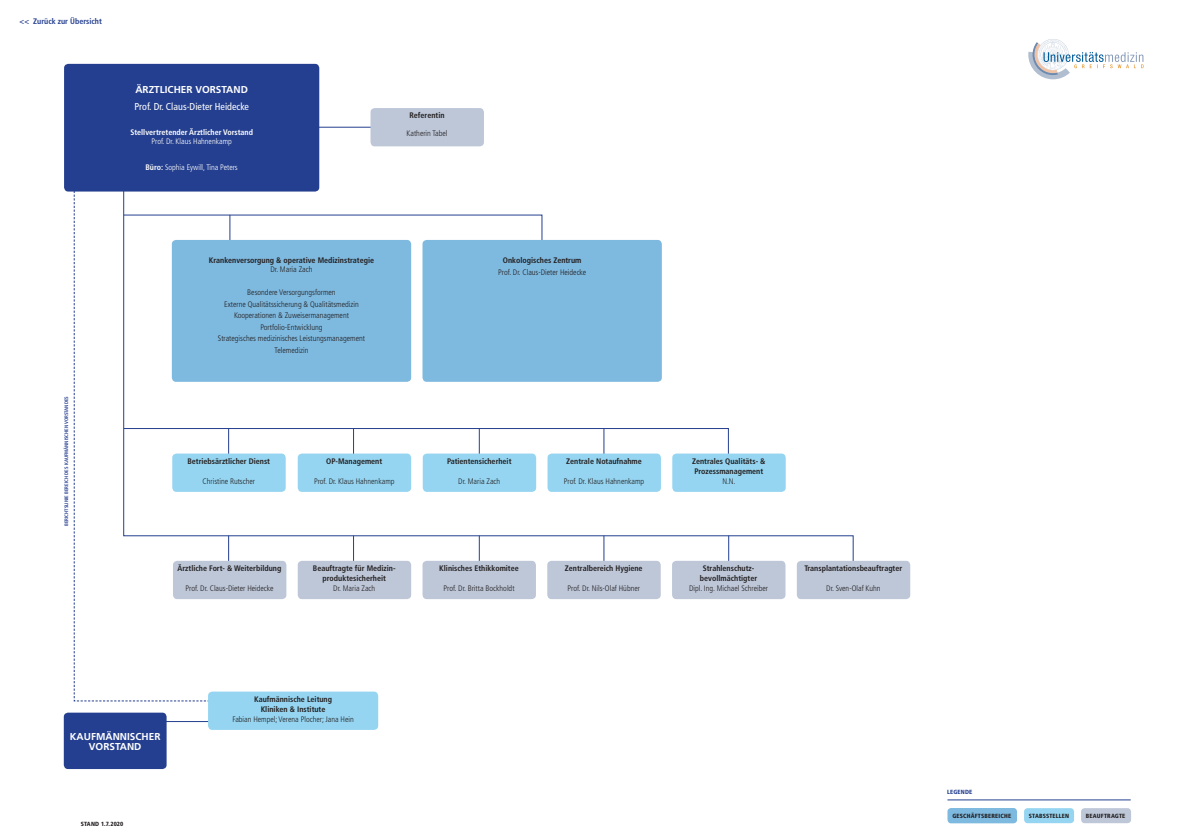
<style>
.page{position:relative;width:1191px;height:840px;background:#fff}
.page>*{position:absolute;margin:0;border:0;box-sizing:border-box;transform-origin:0 0}
.t1{font:700 10px/10px "Frutiger LT Std";color:#fff;text-align:center}
.t2{font:condensed 10px "Frutiger LT Std";color:#fff}
.t3{font:300 condensed 8px/11.5px "Frutiger LT Std";color:#231f20;text-align:center}
.t4{font:700 condensed 8px/10px "Frutiger LT Std";color:#231f20;text-align:center}
.t5{font:300 condensed 8px "Frutiger LT Std";color:#fff}
.t6{font:700 condensed 8px "Frutiger LT Std";color:#fff}
.t7{font:700 condensed 8px "Frutiger LT Std";color:#243f8f}
.t8{font:900 condensed 6px "Frutiger LT Std";letter-spacing:.03em;color:#231f20}
.t9{font:900 condensed 6px "Frutiger LT Std";letter-spacing:.03em;color:#243f8f}
.t10{font:700 condensed 5px "Frutiger LT Std";color:#243f8f}
.s1{font-weight:700}
</style>
<div class="page">
<svg style="left:1028px;top:39px;width:115px;height:40px"></svg>
<div style="left:64px;top:64px;width:255px;height:127px;background:#243f8f;border-radius:4px"></div>
<div style="left:1024px;top:807px;width:50px;height:15px;background:#95d5f1;border-radius:4px"></div>
<div style="left:1081px;top:807px;width:50px;height:15px;background:#bdc7d8;border-radius:4px"></div>
<div style="left:947px;top:807px;width:70px;height:15px;background:#7eb9df;border-radius:4px"></div>
<hr style="left:947px;top:799px;width:183px;height:1px;background:#243f8f">
<hr style="left:318px;top:127px;width:53px;height:1px;background:#243f8f">
<svg style="left:123px;top:187px;width:731px;height:373px"></svg>
<div style="left:172px;top:240px;width:239px;height:141px;background:#7eb9df;border-radius:4px"></div>
<div style="left:422px;top:240px;width:240px;height:141px;background:#7eb9df;border-radius:4px"></div>
<div style="left:547px;top:453px;width:114px;height:38px;background:#95d5f1;border-radius:4px"></div>
<div style="left:173px;top:560px;width:113px;height:38px;background:#bdc7d8;border-radius:4px"></div>
<div style="left:547px;top:560px;width:113px;height:38px;background:#bdc7d8;border-radius:4px"></div>
<div style="left:172px;top:453px;width:114px;height:38px;background:#95d5f1;border-radius:4px"></div>
<div style="left:370px;top:108px;width:114px;height:38px;background:#bdc7d8;border-radius:4px"></div>
<div style="left:298px;top:560px;width:113px;height:38px;background:#bdc7d8;border-radius:4px"></div>
<div style="left:797px;top:560px;width:113px;height:38px;background:#bdc7d8;border-radius:4px"></div>
<div style="left:422px;top:560px;width:114px;height:38px;background:#bdc7d8;border-radius:4px"></div>
<div style="left:672px;top:560px;width:113px;height:38px;background:#bdc7d8;border-radius:4px"></div>
<hr style="left:130px;top:720px;width:175px;height:1px;background:#243f8f">
<div style="left:64px;top:712px;width:103px;height:56px;background:#243f8f;border-radius:4px"></div>
<div style="left:208px;top:691px;width:170px;height:38px;background:#95d5f1;border-radius:4px"></div>
<p class="t7" style="left:20px;top:17px;width:84px">&lt;&lt; Zurück zur Übersicht</p>
<p class="t1" style="left:135px;top:84px;width:113px">ÄRZTLICHER VORSTAND</p>
<p class="t2" style="left:134px;top:101px;width:116px">Prof. Dr. Claus-Dieter Heidecke</p>
<p class="t6" style="left:130px;top:128px;width:124px">Stellvertretender Ärztlicher Vorstand</p>
<p class="t5" style="left:151px;top:137px;width:82px">Prof. Dr. Klaus Hahnenkamp</p>
<p class="t5" style="left:145px;top:163px;width:94px"><span class="s1">Büro:</span> Sophia Eywill, Tina Peters</p>
<p class="t4" style="left:409px;top:110px;width:37px">Referentin</p>
<p class="t3" style="left:406px;top:127px;width:43px">Katherin Tabel</p>
<p class="t10" style="left:63px;top:525px;width:131px;rotate:-90deg">Berichtslinie Bereich des kaufmännischen Vorstandes</p>
<p class="t4" style="left:209px;top:255px;width:167px">Krankenversorgung &amp; operative Medizinstrategie</p>
<p class="t3" style="left:270px;top:264px;width:44px">Dr. Maria Zach</p>
<p class="t3" style="left:218px;top:287px;width:148px">Besondere Versorgungsformen<br>Externe Qualitätssicherung &amp; Qualitätsmedizin Kooperationen &amp; Zuweisermanagement Portfolio-Entwicklung<br>Strategisches medizinisches Leistungsmanagement Telemedizin</p>
<p class="t4" style="left:503px;top:255px;width:80px">Onkologisches Zentrum</p>
<p class="t3" style="left:498px;top:266px;width:89px">Prof. Dr. Claus-Dieter Heidecke</p>
<p class="t4" style="left:187px;top:456px;width:84px">Betriebsärztlicher Dienst</p>
<p class="t3" style="left:202px;top:475px;width:54px">Christine Rutscher</p>
<p class="t4" style="left:326px;top:456px;width:58px">OP-Management</p>
<p class="t3" style="left:314px;top:475px;width:82px">Prof. Dr. Klaus Hahnenkamp</p>
<p class="t4" style="left:447px;top:456px;width:66px">Patientensicherheit</p>
<p class="t3" style="left:458px;top:475px;width:44px">Dr. Maria Zach</p>
<p class="t4" style="left:566px;top:456px;width:77px">Zentrale Notaufnahme</p>
<p class="t3" style="left:564px;top:475px;width:82px">Prof. Dr. Klaus Hahnenkamp</p>
<p class="t4" style="left:178px;top:563px;width:105px">Ärztliche Fort- &amp; Weiterbildung</p>
<p class="t3" style="left:185px;top:582px;width:89px">Prof. Dr. Claus-Dieter Heidecke</p>
<p class="t4" style="left:313px;top:563px;width:84px">Beauftragte für Medizin&shy;produktesicherheit</p>
<p class="t3" style="left:333px;top:582px;width:44px">Dr. Maria Zach</p>
<p class="t4" style="left:439px;top:563px;width:81px">Klinisches Ethikkomitee</p>
<p class="t3" style="left:443px;top:582px;width:73px">Prof. Dr. Britta Bockholdt</p>
<p class="t4" style="left:565px;top:563px;width:79px">Zentralbereich Hygiene</p>
<p class="t3" style="left:567px;top:582px;width:74px">Prof. Dr. Nils-Olaf Hübner</p>
<p class="t1" style="left:70px;top:730px;width:92px">KAUFMÄNNISCHER<br>VORSTAND</p>
<p class="t8" style="left:81px;top:820px;width:44px">STAND 1.7.2020</p>
<p class="t4" style="left:254px;top:694px;width:79px">Kaufmännische Leitung<br>Kliniken &amp; Institute</p>
<p class="t3" style="left:232px;top:713px;width:123px">Fabian Hempel; Verena Plocher; Jana Hein</p>
<p class="t4" style="left:692px;top:456px;width:75px;text-align:left">Zentrales Qualitäts- &amp;<br>Prozessmanagement</p>
<p class="t3" style="left:722px;top:475px;width:14px">N.N.</p>
<p class="t4" style="left:700px;top:563px;width:59px">Strahlenschutz&shy;bevollmächtigter</p>
<p class="t3" style="left:689px;top:582px;width:81px">Dipl. Ing. Michael Schreiber</p>
<p class="t4" style="left:804px;top:563px;width:99px">Transplantationsbeauftragter</p>
<p class="t3" style="left:826px;top:582px;width:56px">Dr. Sven-Olaf Kuhn</p>
<p class="t9" style="left:947px;top:788px;width:27px">LEGENDE</p>
<p class="t8" style="left:952px;top:811px;width:60px">GESCHÄFTSBEREICHE</p>
<p class="t8" style="left:1029px;top:811px;width:42px">STABSSTELLEN</p>
<p class="t8" style="left:1086px;top:811px;width:41px">BEAUFTRAGTE</p>
</div>
